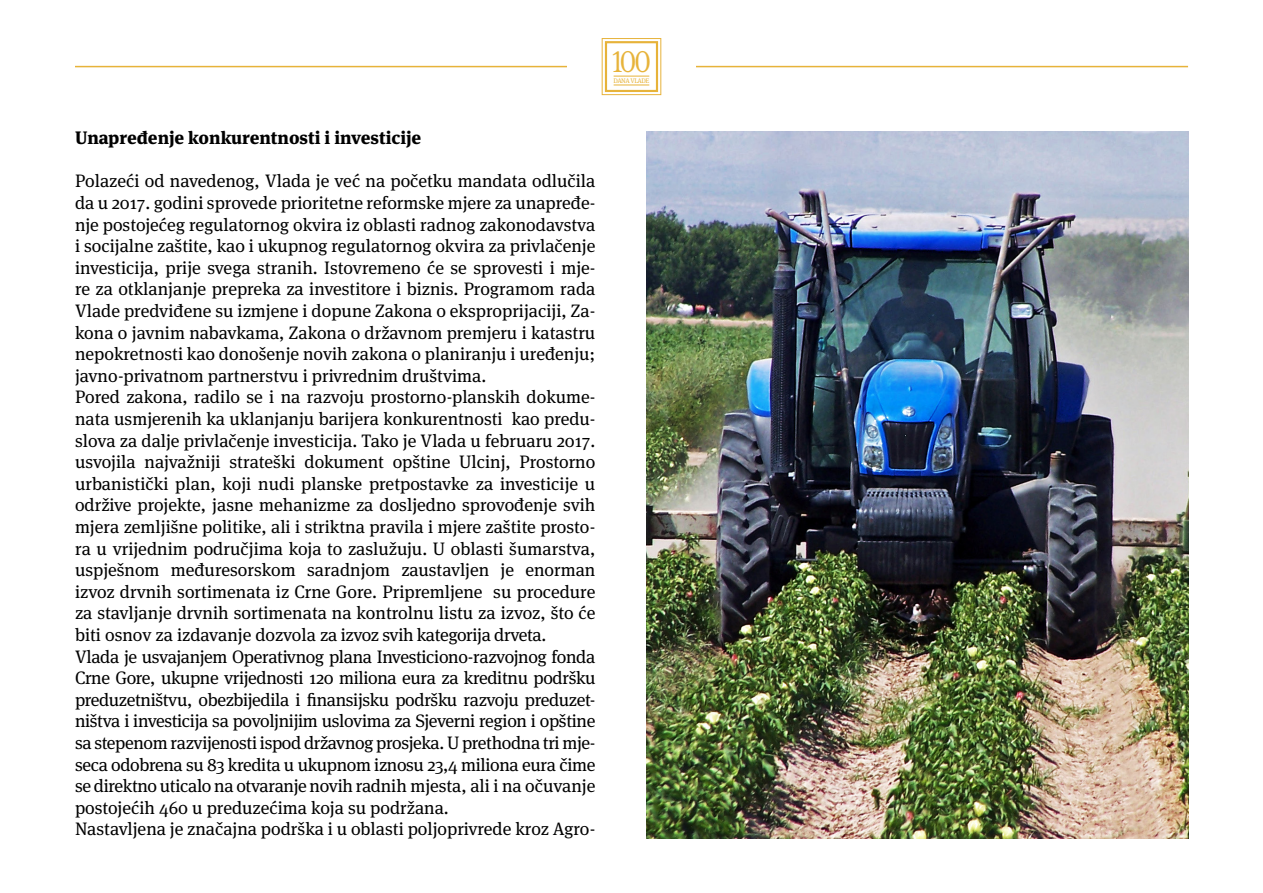
<style>
.page{position:relative;width:1263px;height:893px;background:#fff}
.page>*{position:absolute;margin:0;border:0;box-sizing:border-box;transform-origin:0 0}
.t1{font:300 31.8px "Meta Serif Pro";color:#e7b33a;scale:.92 1}
.Text{font:18px/21.6px "Meta Serif Pro";color:#000;text-align:justify}
.Text-2{font:800 18px "Meta Serif Pro";color:#000}
.t2{font:6.6px "Meta Serif Pro";letter-spacing:-.06em;color:#e7b33a}
</style>
<div class="page">
<div style="left:602px;top:38px;width:59px;height:57px;border:1px solid #e7b33a"></div>
<div style="left:605px;top:41px;width:53px;height:51px;border:2px solid #e7b33a"></div>
<hr style="left:614px;top:76px;width:35px;height:1px;background:#e7b33a">
<hr style="left:614px;top:85px;width:35px;height:1px;background:#e7b33a">
<hr style="left:75px;top:66px;width:492px;height:1px;background:#e7b33a">
<hr style="left:696px;top:66px;width:492px;height:1px;background:#e7b33a">
<img style="left:646px;top:132px;width:542px;height:707px">
<h1 class="t1" style="left:611px;top:38px;width:44px">100</h1>
<p class="t2" style="left:614px;top:76px;width:37px">DANA VLADE</p>
<p class="Text-2" style="left:75px;top:123px;width:348px">Unapređenje konkurentnosti i investicije</p>
<p class="Text" style="left:75px;top:169px;width:522px">Polazeći od navedenog, Vlada je već na početku mandata odlučila da u 2017. godini sprovede prioritetne reformske mjere za unapređe&shy;nje postojećeg regulatornog okvira iz oblasti radnog zakonodavstva i socijalne zaštite, kao i ukupnog regulatornog okvira za privlačenje investicija, prije svega stranih. Istovremeno će se sprovesti i mje&shy;re za otklanjanje prepreka za investitore i biznis. Programom rada Vlade predviđene su izmjene i dopune Zakona o eksproprijaciji, Za&shy;kona o javnim nabavkama, Zakona o državnom premjeru i katastru nepokretnosti kao donošenje novih zakona o planiranju i uređenju; javno-privatnom partnerstvu i privrednim društvima.</p>
<p class="Text" style="left:75px;top:385px;width:522px">Pored zakona, radilo se i na razvoju prostorno-planskih dokume&shy;nata usmjerenih ka uklanjanju barijera konkurentnosti kao predu&shy;slova za dalje privlačenje investicija. Tako je Vlada u februaru 2017. usvojila najvažniji strateški dokument opštine Ulcinj, Prostorno urbanistički plan, koji nudi planske pretpostavke za investicije u održive projekte, jasne mehanizme za dosljedno sprovođenje svih mjera zemljišne politike, ali i striktna pravila i mjere zaštite prosto&shy;ra u vrijednim područjima koja to zaslužuju. U oblasti šumarstva, uspješnom međuresorskom saradnjom zaustavljen je enorman izvoz drvnih sortimenata iz Crne Gore. Pripremljene su procedure za stavljanje drvnih sortimenata na kontrolnu listu za izvoz, što će biti osnov za izdavanje dozvola za izvoz svih kategorija drveta.</p>
<p class="Text" style="left:75px;top:645px;width:522px">Vlada je usvajanjem Operativnog plana Investiciono-razvojnog fonda Crne Gore, ukupne vrijednosti 120 miliona eura za kreditnu podršku preduzetništvu, obezbijedila i finansijsku podršku razvoju preduzet&shy;ništva i investicija sa povoljnijim uslovima za Sjeverni region i opštine sa stepenom razvijenosti ispod državnog prosjeka. U prethodna tri mje&shy;seca odobrena su 83 kredita u ukupnom iznosu 23,4 miliona eura čime se direktno uticalo na otvaranje novih radnih mjesta, ali i na očuvanje postojećih 460 u preduzećima koja su podržana.</p>
<p class="Text" style="left:75px;top:817px;width:522px">Nastavljena je značajna podrška i u oblasti poljoprivrede kroz Agro-</p>
</div>
